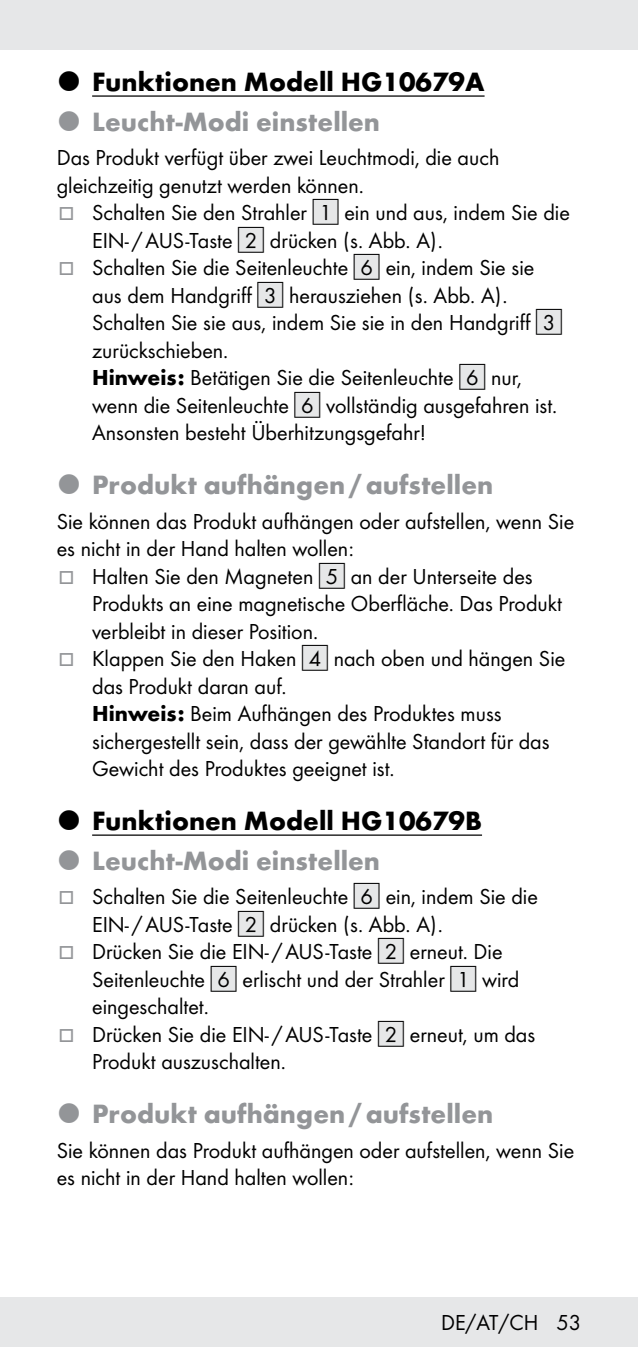
<style>
.page{position:relative;width:638px;height:1347px;background:#fff}
.page>*{position:absolute;margin:0;border:0;box-sizing:border-box;transform-origin:0 0}
.t1{font:700 27.5px "Futura";color:#939598}
.t2{font:700 27.5px "Futura";color:#000}
.t3{font:22.5px/27.5px "Futura Boo";color:#000}
.s1{color:#939598}
.s2{font-family:"IMP Lidl Num Box";font-size:19.75px;color:#e6e7e8}
.s3{font-family:"IMP Lidl Num Box";font-size:19.75px}
.s4{font-family:"Futura";font-weight:700}
</style>
<div class="page">
<div style="left:0;top:1297px;width:638px;height:49px;background:#e6e7e8"></div>
<div style="left:0;top:0;width:638px;height:50px;background:#e6e7e8"></div>
<hr style="left:92px;top:95px;width:392px;height:2px;background:#000">
<hr style="left:92px;top:834px;width:390px;height:1px;background:#000">
<p class="t2" style="left:92px;top:62px;width:394px">Funktionen Modell HG10679A</p>
<p class="t1" style="left:92px;top:101px;width:289px">Leucht-Modi einstellen</p>
<p class="t3" style="left:57px;top:143px;width:444px">Das Produkt verfügt über zwei Leuchtmodi, die auch gleichzeitig genutzt werden können.</p>
<p class="t3" style="left:92px;top:198px;width:479px;text-indent:-34px"><span class="s1">□</span> Schalten Sie den Strahler <span class="s2">[</span><span class="s3">1]</span> ein und aus, indem Sie die<br>EIN- /AUS-Taste <span class="s2">[</span><span class="s3">2]</span> drücken (s. Abb. A).</p>
<p class="t3" style="left:92px;top:253px;width:472px;text-indent:-34px"><span class="s1">□</span> Schalten Sie die Seitenleuchte <span class="s2">[</span><span class="s3">6]</span> ein, indem Sie sie aus dem Handgriff <span class="s2">[</span><span class="s3">3]</span> herausziehen (s. Abb. A).<br>Schalten Sie sie aus, indem Sie sie in den Handgriff <span class="s2">[</span><span class="s3">3] </span>zurückschieben.<br><span class="s4">Hinweis:</span> Betätigen Sie die Seitenleuchte <span class="s2">[</span><span class="s3">6]</span> nur, wenn die Seitenleuchte <span class="s2">[</span><span class="s3">6]</span> vollständig ausgefahren ist.<br>Ansonsten besteht Überhitzungsgefahr!</p>
<p class="t1" style="left:92px;top:465px;width:403px">Produkt aufhängen/aufstellen</p>
<p class="t3" style="left:57px;top:506px;width:519px">Sie können das Produkt aufhängen oder aufstellen, wenn Sie es nicht in der Hand halten wollen:</p>
<p class="t3" style="left:92px;top:561px;width:471px;text-indent:-34px"><span class="s1">□</span> Halten Sie den Magneten <span class="s2">[</span><span class="s3">5]</span> an der Unterseite des<br>Produkts an eine magnetische Oberfläche. Das Produkt verbleibt in dieser Position.</p>
<p class="t3" style="left:92px;top:644px;width:475px;text-indent:-34px"><span class="s1">□</span> Klappen Sie den Haken <span class="s2">[</span><span class="s3">4]</span> nach oben und hängen Sie das Produkt daran auf.<br><span class="s4">Hinweis:</span> Beim Aufhängen des Produktes muss sichergestellt sein, dass der gewählte Standort für das Gewicht des Produktes geeignet ist.</p>
<p class="t2" style="left:92px;top:800px;width:391px">Funktionen Modell HG10679B</p>
<p class="t1" style="left:92px;top:840px;width:289px">Leucht-Modi einstellen</p>
<p class="t3" style="left:92px;top:882px;width:447px;text-indent:-34px"><span class="s1">□</span> Schalten Sie die Seitenleuchte <span class="s2">[</span><span class="s3">6]</span> ein, indem Sie die<br>EIN- /AUS-Taste <span class="s2">[</span><span class="s3">2]</span> drücken (s. Abb. A).</p>
<p class="t3" style="left:92px;top:937px;width:429px;text-indent:-34px"><span class="s1">□</span> Drücken Sie die EIN- /AUS-Taste <span class="s2">[</span><span class="s3">2]</span> erneut. Die<br>Seitenleuchte <span class="s2">[</span><span class="s3">6]</span> erlischt und der Strahler <span class="s2">[</span><span class="s3">1]</span> wird eingeschaltet.</p>
<p class="t3" style="left:92px;top:1019px;width:445px;text-indent:-34px"><span class="s1">□</span> Drücken Sie die EIN- /AUS-Taste <span class="s2">[</span><span class="s3">2]</span> erneut, um das<br>Produkt auszuschalten.</p>
<p class="t1" style="left:92px;top:1093px;width:403px">Produkt aufhängen/aufstellen</p>
<p class="t3" style="left:57px;top:1135px;width:519px">Sie können das Produkt aufhängen oder aufstellen, wenn Sie es nicht in der Hand halten wollen:</p>
<p class="t3" style="left:441px;top:1307px;width:142px">DE/AT/CH 53</p>
</div>
